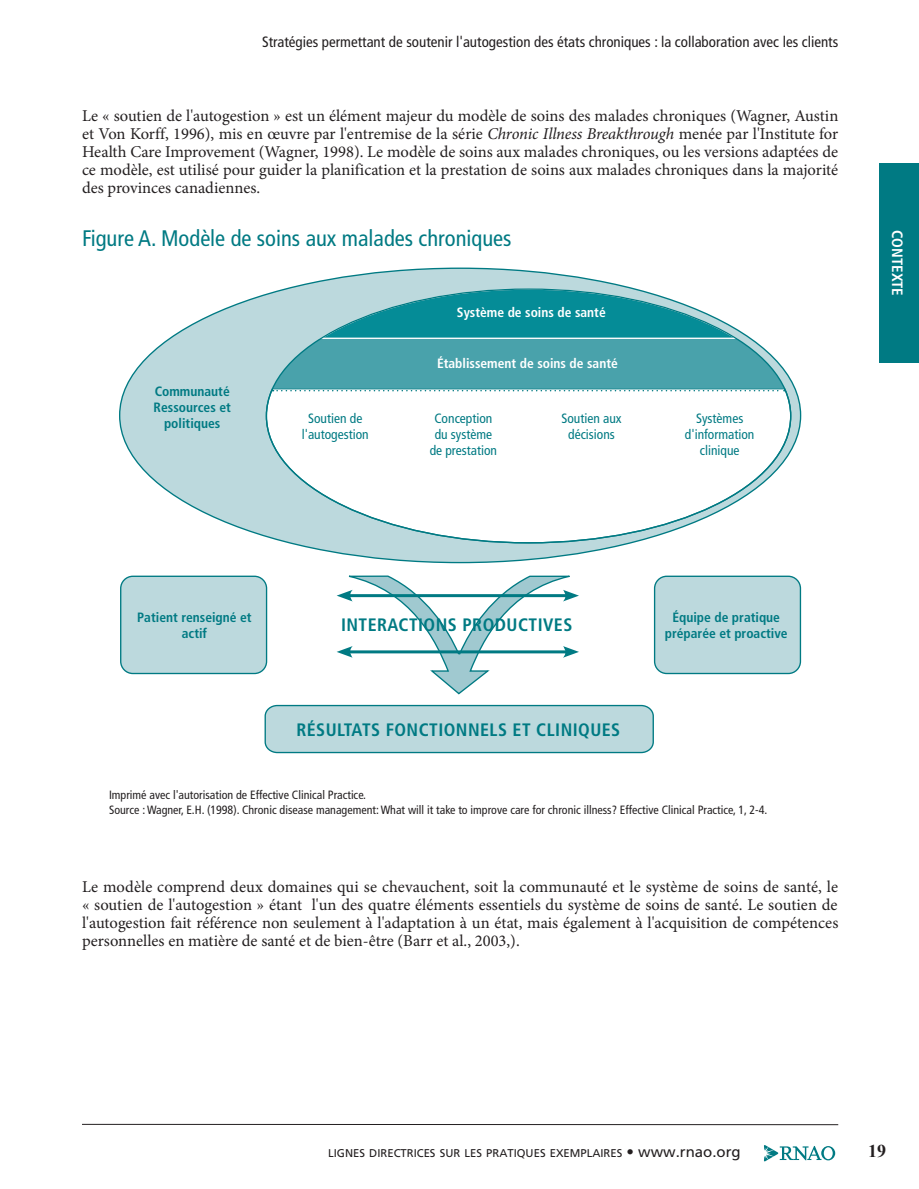
<style>
.page{position:relative;width:919px;height:1189px;background:#fff}
.page>*{position:absolute;margin:0;border:0;box-sizing:border-box;transform-origin:0 0}
.t1{font:condensed 22.5px "Frutiger";color:#007a83}
.t2{font:700 condensed 18px "Frutiger";letter-spacing:.025em;color:#007a83}
.t3{font:700 18px "Times New Roman";color:#231f20}
.t4{font:16.5px/18px "Minion Pro";color:#231f20;text-align:justify}
.t5{font:condensed 15px "Frutiger";color:#231f20}
.t6{font:700 condensed 15px "Frutiger";color:#fff}
.t7{font:condensed 13.5px/16.2px "Frutiger";color:#007a83;text-align:center}
.t8{font:700 condensed 13.5px/16.2px "Frutiger";color:#007a83;text-align:center}
.t9{font:700 condensed 13.5px "Frutiger";color:#fff}
.t10{font:condensed 12px/15px "Frutiger";color:#231f20}
.t11{font:11.25px "Frutiger";color:#231f20}
.s1{font-style:italic}
.s2{font-size:15px}
</style>
<div class="page">
<div style="left:878px;top:163px;width:41px;height:200px;background:#007a83"></div>
<hr style="left:82px;top:1124px;width:756px;height:1px;background:#231f20">
<svg style="left:764px;top:1145px;width:71px;height:16px"></svg>
<div style="left:120px;top:268px;width:680px;height:294px;background:#bcd9dd;border-radius:50%"></div>
<svg style="left:264px;top:704px;width:390px;height:49px;background:#b3d4d8"></svg>
<div style="left:121px;top:576px;width:145px;height:97px;background:#bcd9dd;border-radius:12px"></div>
<div style="left:120px;top:575px;width:147px;height:99px;border:1px solid #007a83;border-radius:12px"></div>
<svg style="left:265px;top:292px;width:536px;height:383px"></svg>
<svg style="left:272px;top:288px;width:513px;height:103px"></svg>
<svg style="left:337px;top:575px;width:242px;height:120px"></svg>
<p class="t5" style="left:262px;top:33px;width:578px">Stratégies permettant de soutenir l'autogestion des états chroniques : la collaboration avec les clients</p>
<p class="t4" style="left:82px;top:107px;width:758px">Le « soutien de l'autogestion » est un élément majeur du modèle de soins des malades chroniques (Wagner, Austin et Von Korff, 1996), mis en œuvre par l'entremise de la série <span class="s1">Chronic Illness Breakthrough</span> menée par l'Institute for Health Care Improvement (Wagner, 1998). Le modèle de soins aux malades chroniques, ou les versions adaptées de ce modèle, est utilisé pour guider la planification et la prestation de soins aux malades chroniques dans la majorité des provinces canadiennes.</p>
<h1 class="t1" style="left:82px;top:225px;width:431px">Figure A. Modèle de soins aux malades chroniques</h1>
<p class="t9" style="left:457px;top:305px;width:150px">Système de soins de santé</p>
<p class="t8" style="left:154px;top:383px;width:79px">Communauté<br>Ressources et politiques</p>
<p class="t9" style="left:437px;top:356px;width:182px">Établissement de soins de santé</p>
<p class="t7" style="left:302px;top:410px;width:68px">Soutien de l'autogestion</p>
<p class="t7" style="left:430px;top:410px;width:69px">Conception du système de prestation</p>
<p class="t7" style="left:561px;top:410px;width:62px">Soutien aux décisions</p>
<p class="t7" style="left:685px;top:410px;width:71px">Systèmes d'information clinique</p>
<p class="t6" style="left:906px;top:230px;width:67px;rotate:90deg">CONTEXTE</p>
<p class="t8" style="left:137px;top:609px;width:116px">Patient renseigné et actif</p>
<p class="t8" style="left:665px;top:609px;width:124px">Équipe de pratique préparée et proactive</p>
<p class="t2" style="left:341px;top:614px;width:58px">Interactions</p>
<p class="t2" style="left:462px;top:614px;width:55px">productives</p>
<p class="t2" style="left:296px;top:719px;width:30px">Résultats</p>
<p class="t2" style="left:386px;top:719px;width:20px">fonctionnels</p>
<p class="t2" style="left:512px;top:719px;width:33px">et clini</p>
<p class="t2" style="left:578px;top:719px;width:23px">ques</p>
<p class="t10" style="left:109px;top:787px;width:660px">Imprimé avec l'autorisation de Effective Clinical Practice.<br>Source : Wagner, E.H. (1998). Chronic disease management: What will it take to improve care for chronic illness? Effective Clinical Practice, 1, 2-4.</p>
<p class="t4" style="left:82px;top:878px;width:758px">Le modèle comprend deux domaines qui se chevauchent, soit la communauté et le système de soins de santé, le « soutien de l'autogestion » étant l'un des quatre éléments essentiels du système de soins de santé. Le soutien de l'autogestion fait référence non seulement à l'adaptation à un état, mais également à l'acquisition de compétences personnelles en matière de santé et de bien-être (Barr et al., 2003,).</p>
<p class="t11" style="left:328px;top:1146px;width:414px">LIGNES DIRECTRICES SUR LES PRATIQUES EXEMPLAIRES <span class="s2">•</span> <span class="s2">www.rnao.org</span></p>
<p class="t3" style="left:868px;top:1138px;width:19px">19</p>
</div>
